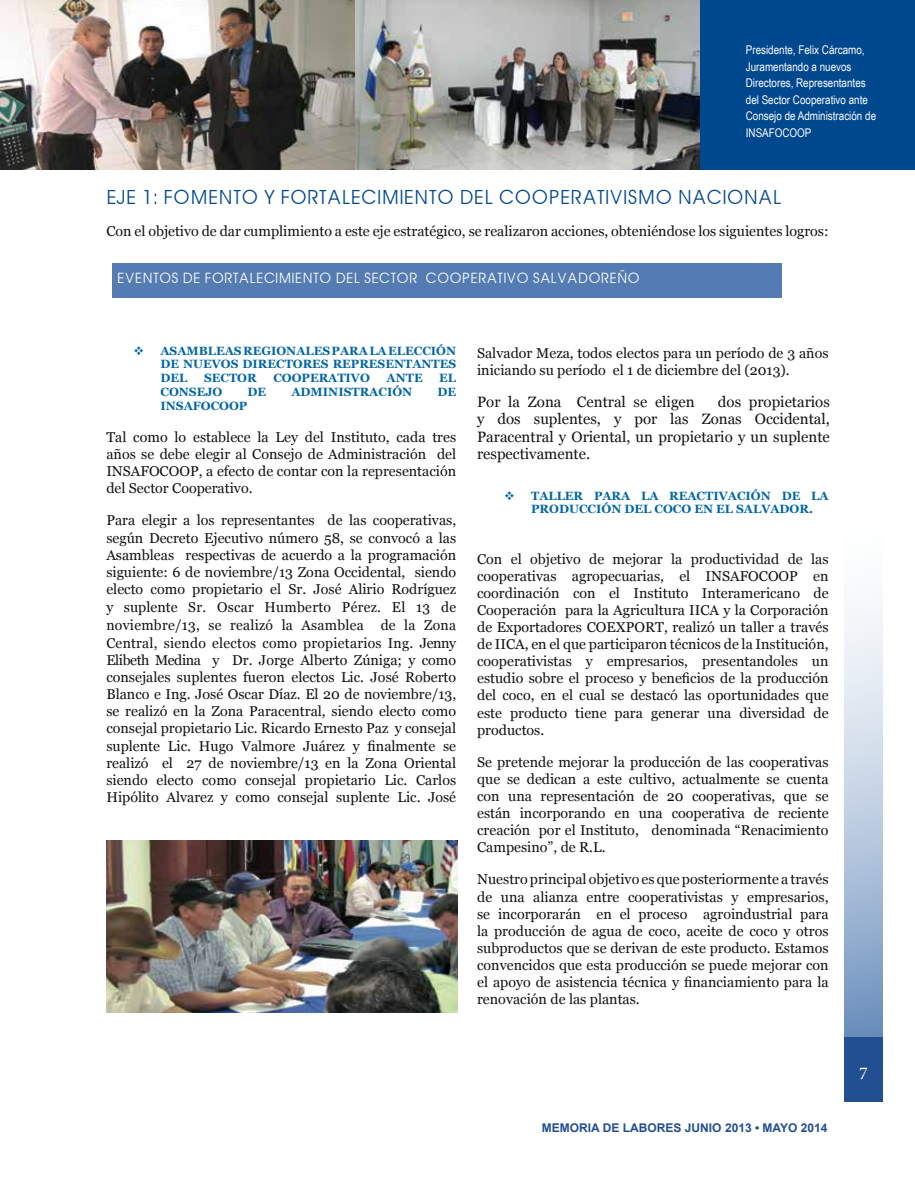
<style>
.page{position:relative;width:915px;height:1187px;background:#fff}
.page>*{position:absolute;margin:0;border:0;box-sizing:border-box;transform-origin:0 0}
.t1{font:19.5px "Avant Garde";color:#00488e}
.t2{font:18px "Minion Pro";color:#fff}
.t3{font:15px/17.2px "Georgia";color:#121212;text-align:justify}
.t4{font:14.25px/17.1px "Georgia";color:#121212;text-align:justify}
.t5{font:14.25px "Avant Garde";color:#fff}
.t6{font:700 12px/13.8px "Georgia";color:#0066a5;text-align:justify}
.t7{font:12px/16.5px "Arial Narrow";color:#fff}
.t8{font:700 12px "Arial";color:#224e92}
</style>
<div class="page">
<div style="left:843px;top:521px;width:39px;height:525px;background:linear-gradient(to bottom,#fff,#7395c0)"></div>
<div style="left:843px;top:1037px;width:39px;height:64px;background:#224e92"></div>
<div style="left:112px;top:263px;width:669px;height:34px;background:#547cb2"></div>
<div style="left:354px;top:0;width:560px;height:169px;background:#00488e"></div>
<img style="left:354px;top:0;width:345px;height:169px">
<img style="left:0;top:0;width:354px;height:169px">
<img style="left:106px;top:840px;width:351px;height:172px">
<p class="t7" style="left:745px;top:41px;width:132px">Presidente, Felix Cárcamo,<br>Juramentando a nuevos<br>Directores, Representantes del Sector Cooperativo ante<br>Consejo de Administración de<br>INSAFOCOOP</p>
<h1 class="t1" style="left:106px;top:185px;width:676px">EJE 1: FOMENTO Y FORTALECIMIENTO DEL COOPERATIVISMO NACIONAL</h1>
<p class="t4" style="left:106px;top:223px;width:723px">Con el objetivo de dar cumplimiento a este eje estratégico, se realizaron acciones, obteniéndose los siguientes logros:</p>
<p class="t5" style="left:117px;top:269px;width:524px">EVENTOS DE FORTALECIMIENTO DEL SECTOR COOPERATIVO SALVADOREÑO</p>
<p class="t6" style="left:160px;top:343px;width:297px;text-indent:-27px">❖ ASAMBLEAS REGIONALES PARA LA ELECCIÓN DE NUEVOS DIRECTORES REPRESENTANTES DEL</p>
<p class="t6" style="left:204px;top:371px;width:54px">SECTOR</p>
<p class="t6" style="left:273px;top:371px;width:98px">COOPERATIVO</p>
<p class="t6" style="left:386px;top:371px;width:38px">ANTE</p>
<p class="t6" style="left:439px;top:371px;width:18px">EL</p>
<p class="t6" style="left:160px;top:385px;width:63px">CONSEJO</p>
<p class="t6" style="left:247px;top:385px;width:20px">DE</p>
<p class="t6" style="left:291px;top:385px;width:122px">ADMINISTRACIÓN</p>
<p class="t6" style="left:437px;top:385px;width:20px">DE</p>
<p class="t6" style="left:160px;top:399px;width:88px">INSAFOCOOP</p>
<p class="t4" style="left:106px;top:429px;width:351px">Tal como lo establece la Ley del Instituto, cada tres años se debe elegir al Consejo de Administración del INSAFOCOOP, a efecto de contar con la representación del Sector Cooperativo.</p>
<p class="t4" style="left:106px;top:512px;width:351px">Para elegir a los representantes de las cooperativas, según Decreto Ejecutivo número 58, se convocó a las Asambleas respectivas de acuerdo a la programación siguiente: 6 de noviembre/13 Zona Occidental, siendo electo como propietario el Sr. José Alirio Rodríguez y suplente Sr. Oscar Humberto Pérez. El 13 de noviembre/13, se realizó la Asamblea de la Zona Central, siendo electos como propietarios Ing. Jenny Elibeth Medina y Dr. Jorge Alberto Zúniga; y como consejales suplentes fueron electos Lic. José Roberto Blanco e Ing. José Oscar Díaz. El 20 de noviembre/13, se realizó en la Zona Paracentral, siendo electo como consejal propietario Lic. Ricardo Ernesto Paz y consejal suplente Lic. Hugo Valmore Juárez y finalmente se realizó el 27 de noviembre/13 en la Zona Oriental siendo electo como consejal propietario Lic. Carlos Hipólito Alvarez y como consejal suplente Lic. José</p>
<p class="t4" style="left:477px;top:344px;width:353px">Salvador Meza, todos electos para un período de 3 años iniciando su período el 1 de diciembre del (2013).</p>
<p class="t3" style="left:477px;top:393px;width:219px">Por la Zona Central se eligen</p>
<p class="t3" style="left:477px;top:393px;width:354px;text-indent:241px">dos propietarios y dos suplentes, y por las Zonas Occidental, Paracentral y Oriental, un propietario y un suplente respectivamente.</p>
<p class="t6" style="left:531px;top:488px;width:299px;text-indent:-27px">❖ TALLER PARA LA REACTIVACIÓN DE LA<br>PRODUCCIÓN DEL COCO EN EL SALVADOR.</p>
<p class="t4" style="left:477px;top:550px;width:353px">Con el objetivo de mejorar la productividad de las cooperativas agropecuarias, el INSAFOCOOP en coordinación con el Instituto Interamericano de Cooperación para la Agricultura IICA y la Corporación de Exportadores COEXPORT, realizó un taller a través de IICA, en el que participaron técnicos de la Institución, cooperativistas y empresarios, presentandoles un estudio sobre el proceso y beneficios de la producción del coco, en el cual se destacó las oportunidades que este producto tiene para generar una diversidad de productos.</p>
<p class="t4" style="left:477px;top:753px;width:353px">Se pretende mejorar la producción de las cooperativas que se dedican a este cultivo, actualmente se cuenta con una representación de 20 cooperativas, que se están incorporando en una cooperativa de reciente creación por el Instituto, denominada “Renacimiento Campesino”, de R.L.</p>
<p class="t4" style="left:477px;top:871px;width:353px">Nuestro principal objetivo es que posteriormente a través de una alianza entre cooperativistas y empresarios, se incorporarán en el proceso agroindustrial para la producción de agua de coco, aceite de coco y otros subproductos que se derivan de este producto. Estamos convencidos que esta producción se puede mejorar con el apoyo de asistencia técnica y financiamiento para la renovación de las plantas.</p>
<p class="t8" style="left:541px;top:1119px;width:287px">MEMORIA DE LABORES JUNIO 2013 • MAYO 2014</p>
<p class="t2" style="left:859px;top:1061px;width:10px">7</p>
</div>
